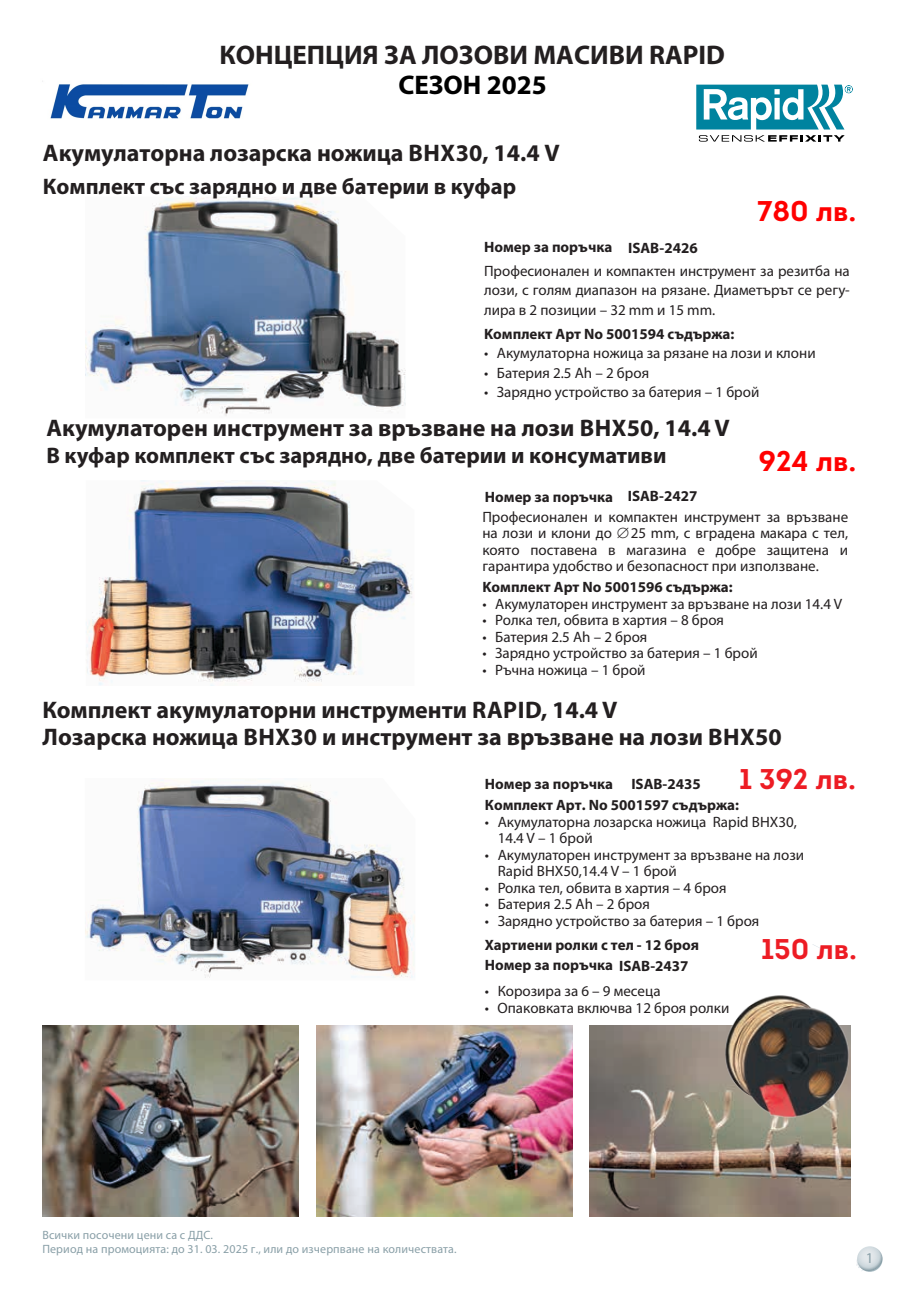
<style>
.page{position:relative;width:906px;height:1289px;background:#fff}
.page>*{position:absolute;margin:0;border:0;box-sizing:border-box;transform-origin:0 0}
.t1{font:700 28.5px "Intro";color:#ed1c24}
.t2{font:700 28.5px "Intro";color:#f00}
.t3{font:700 27px "Myriad Pro";color:#231f20}
.t4{font:700 27px "Myriad Pro";color:#000}
.t5{font:700 24px "Myriad Pro";color:#231f20}
.t6{font:700 22.5px "Myriad Pro";color:#231f20}
.t7{font:15px/16.5px "Myriad Pro";color:#231f20;text-align:justify}
.t8{font:700 15px/21.5px "Myriad Pro";color:#231f20}
.t9{font:15px "Myriad Pro";color:#899fa7}
.t10{font:12px/14.4px "Myriad Pro";letter-spacing:.01em;color:#899fa7}
</style>
<div class="page">
<img style="left:85px;top:778px;width:330px;height:200px">
<img style="left:316px;top:1025px;width:256px;height:191px">
<img style="left:590px;top:1025px;width:260px;height:191px">
<img style="left:43px;top:1025px;width:256px;height:191px">
<img style="left:723px;top:995px;width:127px;height:124px">
<svg style="left:856px;top:1261px;width:10px;height:10px"></svg>
<svg style="left:857px;top:1246px;width:25px;height:25px"></svg>
<img style="left:85px;top:197px;width:320px;height:219px">
<img style="left:86px;top:480px;width:327px;height:206px">
<svg style="left:696px;top:84px;width:156px;height:45px"></svg>
<svg style="left:699px;top:135px;width:145px;height:7px"></svg>
<img style="left:42px;top:81px;width:207px;height:38px">
<h2 class="t3" style="left:219px;top:37px;width:507px">КОНЦЕПЦИЯ ЗА ЛОЗОВИ МАСИВИ RAPID</h2>
<h2 class="t4" style="left:398px;top:67px;width:150px">СЕЗОН 2025</h2>
<h3 class="t5" style="left:43px;top:137px;width:518px">АКУМУЛАТОРНА ЛОЗАРСКА НОЖИЦА BHX30, 14.4 V</h3>
<h3 class="t6" style="left:43px;top:172px;width:475px">КОМПЛЕКТ СЪС ЗАРЯДНО И ДВЕ БАТЕРИИ В КУФАР</h3>
<h1 class="t2" style="left:757px;top:193px;width:101px">780 лв.</h1>
<p class="t8" style="left:484px;top:236px;width:215px">НОМЕР ЗА ПОРЪЧКА ISAB-2426</p>
<p class="t7" style="left:484px;top:261px;width:367px;line-height:19.5px">Професионален и компактен инструмент за резитба на лози, с голям диапазон на рязане. Диаметърът се регу&shy;лира в 2 позиции – 32 mm и 15 mm.</p>
<p class="t8" style="left:484px;top:322px;width:252px">KОМПЛЕКТ АРТ NO 5001594 СЪДЪРЖА:</p>
<p class="t7" style="left:484px;top:345px;width:333px">• Акумулаторна ножица за рязане на лози и клони</p>
<p class="t7" style="left:484px;top:364px;width:166px">• Батерия 2.5 Ah – 2 броя</p>
<p class="t7" style="left:484px;top:384px;width:277px">• Зарядно устройство за батерия – 1 брой</p>
<h3 class="t5" style="left:46px;top:412px;width:550px">АКУМУЛАТОРЕН ИНСТРУМЕНТ ЗА ВРЪЗВАНЕ НА ЛОЗИ BHX</h3>
<h3 class="t5" style="left:626px;top:412px;width:105px">50, 14.4 V</h3>
<h3 class="t6" style="left:46px;top:441px;width:621px">В КУФАР КОМПЛЕКТ СЪС ЗАРЯДНО, ДВЕ БАТЕРИИ И КОНСУМАТИВИ</h3>
<h1 class="t2" style="left:759px;top:443px;width:99px">924 лв.</h1>
<p class="t8" style="left:485px;top:485px;width:214px">НОМЕР ЗА ПОРЪЧКА ISAB-2427</p>
<p class="t7" style="left:482px;top:508px;width:367px">Професионален и компактен инструмент за връзване на лози и клони до ∅ 25 mm, с вградена макара с тел, която поставена в магазина е добре защитена и гарантира удобство и безопасност при използване.</p>
<p class="t8" style="left:482px;top:576px;width:252px">KОМПЛЕКТ АРТ NO 5001596 СЪДЪРЖА:</p>
<p class="t7" style="left:482px;top:595px;width:361px">• Акумулаторен инструмент за връзване на лози 14.4 V</p>
<p class="t7" style="left:482px;top:611px;width:243px">• Ролка тел, обвита в хартия – 8 броя</p>
<p class="t7" style="left:482px;top:628px;width:166px">• Батерия 2.5 Ah – 2 броя</p>
<p class="t7" style="left:482px;top:644px;width:277px">• Зарядно устройство за батерия – 1 брой</p>
<p class="t7" style="left:482px;top:661px;width:165px">• Ръчна ножица – 1 брой</p>
<h3 class="t5" style="left:43px;top:694px;width:444px">КОМПЛЕКТ АКУМУЛАТОРНИ ИНСТРУМЕНТИ RAPID</h3>
<h3 class="t5" style="left:541px;top:694px;width:78px">, 14.4 V</h3>
<h3 class="t5" style="left:43px;top:721px;width:217px">ЛОЗАРСКА НОЖИЦА BHX</h3>
<h3 class="t5" style="left:290px;top:721px;width:434px">30 И ИНСТРУМЕНТ ЗА ВРЪЗВАНЕ НА ЛОЗИ BHX</h3>
<h3 class="t5" style="left:755px;top:721px;width:28px">50</h3>
<h1 class="t1" style="left:739px;top:761px;width:118px">1 392 лв.</h1>
<p class="t8" style="left:485px;top:772px;width:256px">НОМЕР ЗА ПОРЪЧКА ISAB-2435<br>КОМПЛЕКТ АРТ. NO 5001597 СЪДЪРЖА:</p>
<p class="t7" style="left:498px;top:813px;width:301px;text-indent:-13px">• Акумулаторна лозарска ножица Rapid BHX30,<br>14.4 V – 1 брой</p>
<p class="t7" style="left:498px;top:846px;width:308px;text-indent:-13px">• Акумулаторен инструмент за връзване на лози<br>Rapid BHX50,14.4 V – 1 брой</p>
<p class="t7" style="left:485px;top:879px;width:243px">• Ролка тел, обвита в хартия – 4 броя</p>
<p class="t7" style="left:485px;top:895px;width:166px">• Батерия 2.5 Ah – 2 броя</p>
<p class="t7" style="left:485px;top:912px;width:276px">• Зарядно устройство за батерия – 1 броя</p>
<p class="t8" style="left:485px;top:934px;width:216px;line-height:20px">ХАРТИЕНИ РОЛКИ С ТЕЛ - 12 БРОЯ<br>НОМЕР ЗА ПОРЪЧКА ISAB-2437</p>
<p class="t7" style="left:485px;top:982px;width:177px">• Корозира за 6 – 9 месеца</p>
<p class="t7" style="left:485px;top:999px;width:246px">• опаковката включва 12 броя ролки</p>
<h1 class="t1" style="left:761px;top:930px;width:97px">150 лв.</h1>
<p class="t10" style="left:42px;top:1227px;width:416px">Всички посочени цени са с ДДС.<br>Период на промоцията: до 31. 03. 2025 г., или до изчерпване на количествата.</p>
<p class="t9" style="left:866px;top:1248px;width:9px">1</p>
</div>
